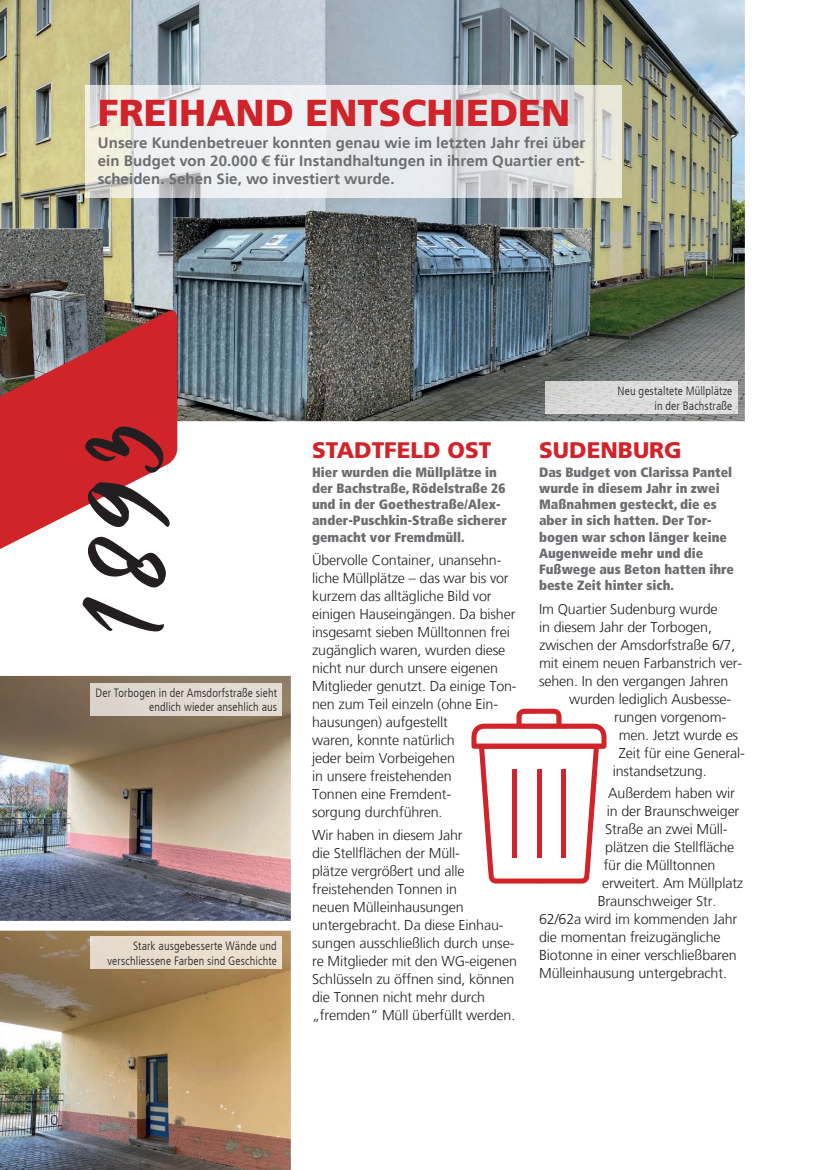
<style>
.page{position:relative;width:830px;height:1170px;background:#fff}
.page>*{position:absolute;margin:0;border:0;box-sizing:border-box;transform-origin:0 0}
.t1{font:97.5px "Clattering";color:#231f20}
.t2{font:900 37.5px "Frutiger LT Std";color:#d1232a}
.t3{font:900 22.5px "Frutiger LT Std";color:#d1232a}
.t4{font:700 15px/18px "Frutiger LT";letter-spacing:.005em;color:#6c6d70;text-align:justify}
.t5{font:300 14.25px/18px "Frutiger LT";letter-spacing:-.01em;color:#231f20}
.t6{font:900 condensed 13.5px/16.2px "Frutiger LT Std";color:#6c6d70}
.t7{font:300 condensed 12px/14.4px "Frutiger LT";letter-spacing:.01em;color:#231f20;text-align:right}
</style>
<div class="page">
<img style="left:0;top:0;width:744px;height:421px">
<img style="left:85px;top:85px;width:536px;height:112px">
<img style="left:545px;top:382px;width:192px;height:32px">
<img style="left:0;top:930px;width:291px;height:239px">
<img style="left:0;top:676px;width:291px;height:244px">
<svg style="left:0;top:307px;width:177px;height:242px;fill:#d1232a"></svg>
<div style="left:90px;top:936px;width:191px;height:32px;background:#e7decf"></div>
<div style="left:90px;top:683px;width:191px;height:32px;background:#e1d9d1"></div>
<svg style="left:471px;top:708px;width:135px;height:175px"></svg>
<div style="left:511px;top:768px;width:5px;height:89px;background:#d1232a"></div>
<div style="left:536px;top:768px;width:5px;height:89px;background:#d1232a"></div>
<div style="left:561px;top:768px;width:5px;height:89px;background:#d1232a"></div>
<h2 class="t2" style="left:98px;top:90px;width:474px">FREIHAND ENTSCHIEDEN</h2>
<p class="t4" style="left:98px;top:134px;width:489px">Unsere Kundenbetreuer konnten genau wie im letzten Jahr frei über ein Budget von 20.000 € für Instandhaltungen in ihrem Quartier ent&shy;scheiden. Sehen Sie, wo investiert wurde.</p>
<h1 class="t1" style="left:72px;top:636px;width:216px;rotate:-90deg">1893</h1>
<p class="t7" style="left:95px;top:685px;width:183px">Der Torbogen in der Amsdorfstraße sieht endlich wieder ansehlich aus</p>
<p class="t7" style="left:107px;top:938px;width:171px">Stark ausgebesserte Wände und verschliessene Farben sind Geschichte</p>
<h3 class="t3" style="left:312px;top:436px;width:181px">STADTFELD OST</h3>
<p class="t6" style="left:312px;top:464px;width:196px">Hier wurden die Müllplätze in der Bachstraße, Rödelstraße 26 und in der Goethestraße/Alex&shy;ander-Puschkin-Straße sicherer gemacht vor Fremdmüll.</p>
<p class="t5" style="left:312px;top:551px;width:206px">Übervolle Container, unansehn&shy;liche Müllplätze – das war bis vor kurzem das alltägliche Bild vor einigen Hauseingängen. Da bisher insgesamt sieben Mülltonnen frei zugänglich waren, wurden diese nicht nur durch unsere eigenen<br>Mitglieder genutzt. Da einige Ton&shy;nen zum Teil einzeln (ohne Ein&shy;hausungen) aufgestellt<br>waren, konnte natürlich<br>jeder beim Vorbeigehen<br>in unsere freistehenden<br>Tonnen eine Fremdent-<br>sorgung durchführen.</p>
<p class="t5" style="left:312px;top:826px;width:206px">Wir haben in diesem Jahr<br>die Stellflächen der Müll-<br>plätze vergrößert und alle freistehenden Tonnen in<br>neuen Mülleinhausungen untergebracht. Da diese Einhau&shy;sungen ausschließlich durch unse&shy;re Mitglieder mit den WG-eigenen<br>Schlüsseln zu öffnen sind, können die Tonnen nicht mehr durch „fremden“ Müll überfüllt werden.</p>
<p class="t7" style="left:617px;top:384px;width:116px">Neu gestaltete Müllplätze in der Bachstraße</p>
<h3 class="t3" style="left:539px;top:436px;width:144px">SUDENBURG</h3>
<p class="t6" style="left:539px;top:464px;width:196px">Das Budget von Clarissa Pantel wurde in diesem Jahr in zwei<br>Maßnahmen gesteckt, die es aber in sich hatten. Der Tor&shy;bogen war schon länger keine<br>Augenweide mehr und die<br>Fußwege aus Beton hatten ihre beste Zeit hinter sich.</p>
<p class="t5" style="left:539px;top:600px;width:180px">Im Quartier Sudenburg wurde</p>
<p class="t5" style="left:539px;top:618px;width:174px">in diesem Jahr der Torbogen,</p>
<p class="t5" style="left:539px;top:636px;width:198px">zwischen der Amsdorfstraße 6/7,</p>
<p class="t5" style="left:539px;top:654px;width:204px">mit einem neuen Farbanstrich ver-</p>
<p class="t5" style="left:539px;top:672px;width:191px">sehen. In den vergangen Jahren</p>
<p class="t5" style="left:569px;top:690px;width:163px">wurden lediglich Ausbesse-</p>
<p class="t5" style="left:614px;top:708px;width:113px">rungen vorgenom-</p>
<p class="t5" style="left:618px;top:726px;width:121px">men. Jetzt wurde es</p>
<p class="t5" style="left:618px;top:744px;width:127px">Zeit für eine General-</p>
<p class="t5" style="left:612px;top:762px;width:95px">instandsetzung.</p>
<p class="t5" style="left:608px;top:784px;width:128px">Außerdem haben wir</p>
<p class="t5" style="left:606px;top:802px;width:134px">in der Braunschweiger</p>
<p class="t5" style="left:605px;top:820px;width:124px">Straße an zwei Müll-</p>
<p class="t5" style="left:605px;top:838px;width:131px">plätzen die Stellfläche</p>
<p class="t5" style="left:603px;top:856px;width:113px">für die Mülltonnen</p>
<p class="t5" style="left:602px;top:874px;width:142px">erweitert. Am Müllplatz</p>
<p class="t5" style="left:597px;top:892px;width:120px">Braunschweiger Str.</p>
<p class="t5" style="left:539px;top:910px;width:199px">62/62a wird im kommenden Jahr</p>
<p class="t5" style="left:539px;top:928px;width:183px">die momentan freizugängliche</p>
<p class="t5" style="left:539px;top:946px;width:199px">Biotonne in einer verschließbaren</p>
<p class="t5" style="left:539px;top:964px;width:189px">Mülleinhausung untergebracht.</p>
<p class="t5" style="left:43px;top:1111px;width:17px">10</p>
</div>
